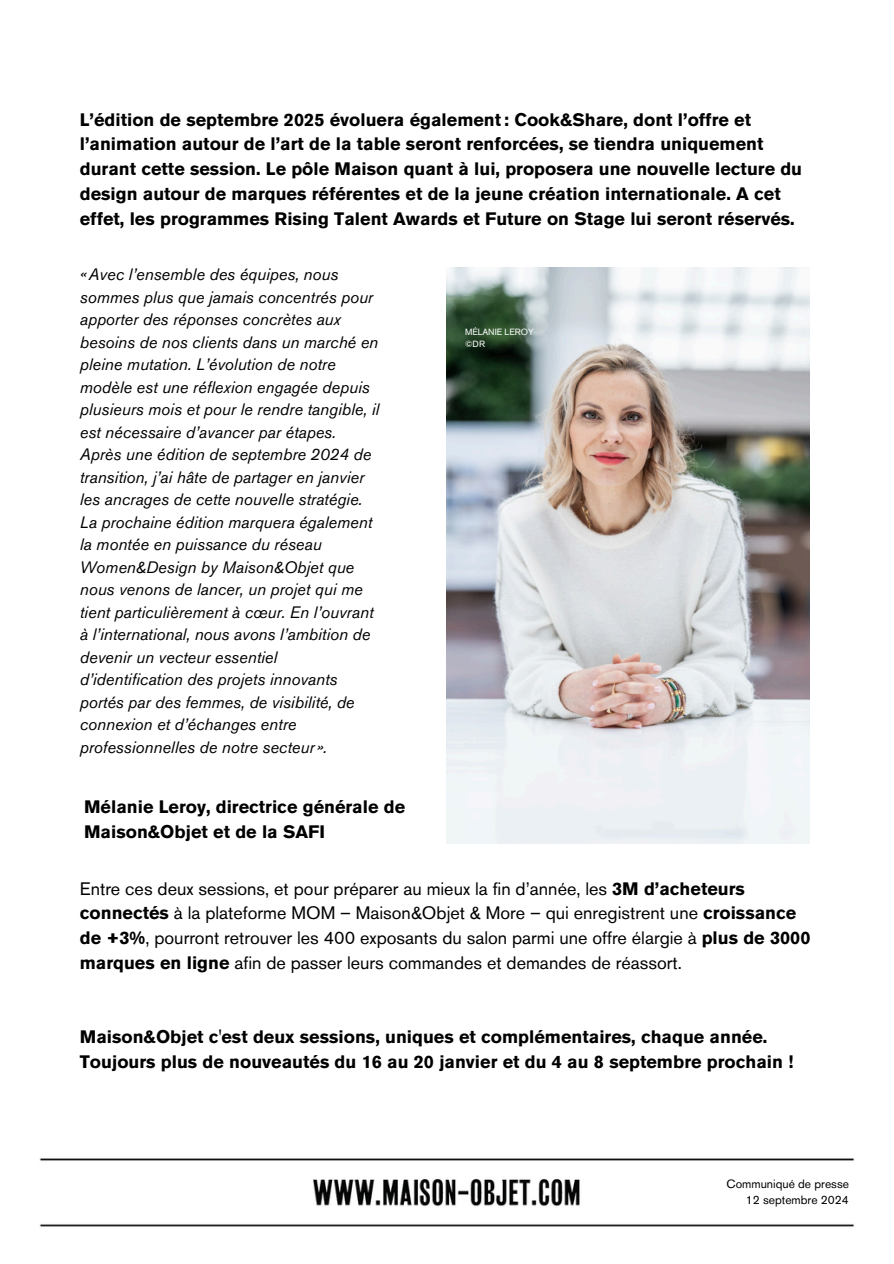
<style>
.page{position:relative;width:894px;height:1264px;background:#fff}
.page>*{position:absolute;margin:0;border:0;box-sizing:border-box;transform-origin:0 0}
.t1{font:700 18px/24.8px "Akzidenz Grotesk Pro";color:#000}
.t2{font:18px/24.8px "Akzidenz Grotesk Pro";color:#000}
.t3{font:italic 16.5px/22.5px "Akzidenz Grotesk Pro";color:#000}
.t4{font:12px/16px "Akzidenz Grotesk Pro";color:#000;text-align:right}
.t5{font:9px "Akzidenz Grotesk Pro";color:#fff}
.s1{font-weight:700}
</style>
<div class="page">
<img style="left:39px;top:1158px;width:816px;height:69px">
<img style="left:446px;top:267px;width:362px;height:576px">
<p class="t1" style="left:80px;top:109px;width:723px">L’édition de septembre 2025 évoluera également: Cook&amp;Share, dont l’offre et l’animation autour de l’art de la table seront renforcées, se tiendra uniquement durant cette session. Le pôle Maison quant à lui, proposera une nouvelle lecture du design autour de marques référentes et de la jeune création internationale. A cet effet, les programmes Rising Talent Awards et Future on Stage lui seront réservés.</p>
<p class="t3" style="left:80px;top:265px;width:301px">«Avec l’ensemble des équipes, nous sommes plus que jamais concentrés pour apporter des réponses concrètes aux besoins de nos clients dans un marché en pleine mutation. L’évolution de notre modèle est une réflexion engagée depuis plusieurs mois et pour le rendre tangible, il est nécessaire d’avancer par étapes.<br>Après une édition de septembre 2024 de transition, j’ai hâte de partager en janvier les ancrages de cette nouvelle stratégie.<br>La prochaine édition marquera également la montée en puissance du réseau Women&amp;Design by Maison&amp;Objet que nous venons de lancer, un projet qui me tient particulièrement à cœur. En l’ouvrant à l’international, nous avons l’ambition de devenir un vecteur essentiel d’identification des projets innovants portés par des femmes, de visibilité, de connexion et d’échanges entre professionnelles de notre secteur».</p>
<h2 class="t1" style="left:84px;top:795px;width:322px">Mélanie Leroy, directrice générale de<br>Maison&amp;Objet et de la SAFI</h2>
<h1 class="t5" style="left:465px;top:328px;width:70px">MÉLANIE LEROY</h1>
<h2 class="t5" style="left:465px;top:340px;width:21px">©DR</h2>
<h1 class="t2" style="left:80px;top:877px;width:732px">Entre ces deux sessions, et pour préparer au mieux la fin d’année, les <span class="s1">3M d’acheteurs connectés</span> à la plateforme MOM – Maison&amp;Objet &amp; More – qui enregistrent une <span class="s1">croissance de +3%</span>, pourront retrouver les 400 exposants du salon parmi une offre élargie à <span class="s1">plus de 3000 marques en ligne</span> afin de passer leurs commandes et demandes de réassort.</h1>
<p class="t1" style="left:80px;top:1026px;width:715px">Maison&amp;Objet c'est deux sessions, uniques et complémentaires, chaque année.<br>Toujours plus de nouveautés du 16 au 20 janvier et du 4 au 8 septembre prochain !</p>
<h3 class="t4" style="left:726px;top:1177px;width:124px">Communiqué de presse<br>12 septembre 2024</h3>
</div>
